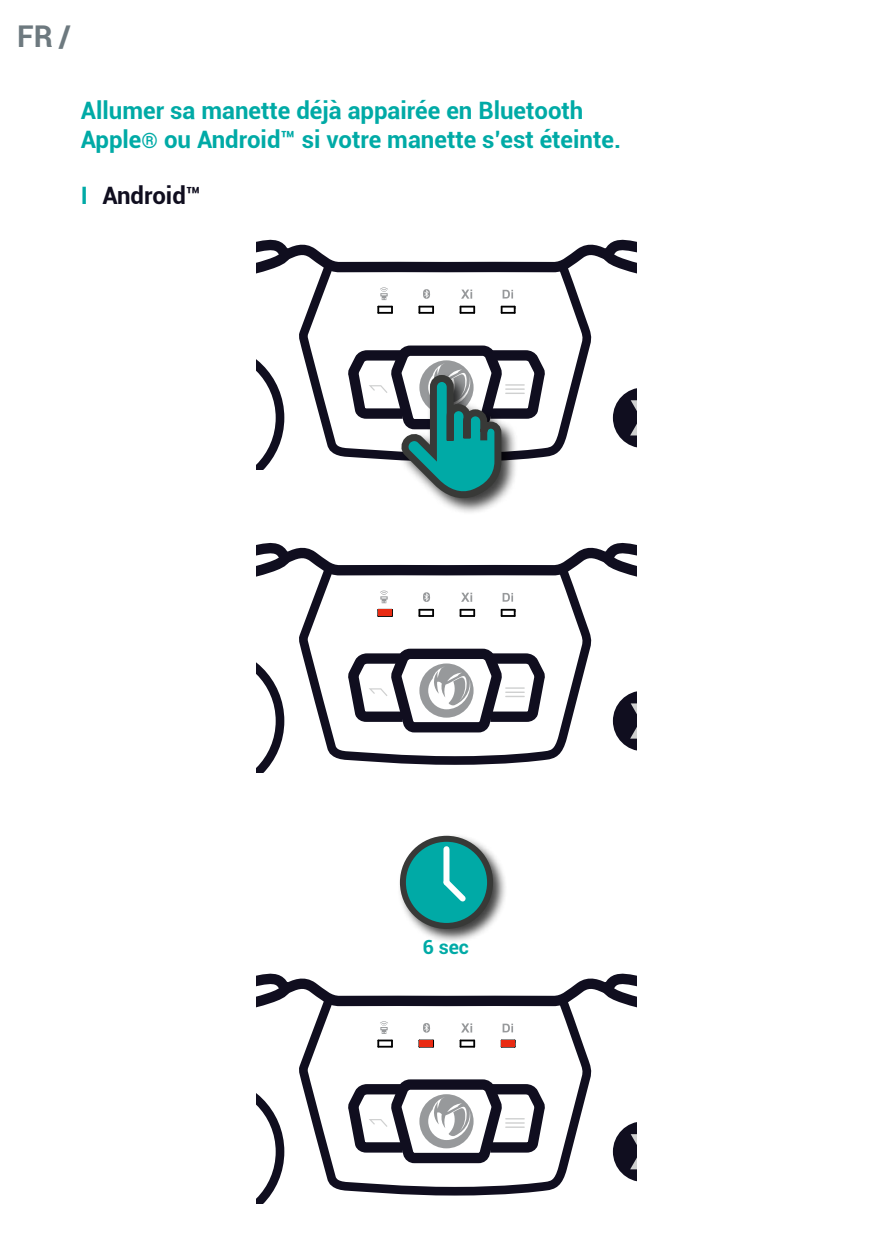
<style>
.page{position:relative;width:893px;height:1259px;background:#fff}
.page>*{position:absolute;margin:0;border:0;box-sizing:border-box;transform-origin:0 0}
.t1{font:700 30px "Roboto";color:#6d797f}
.t2{font:700 24px/28.8px "Roboto";color:#00aaa6}
.t3{font:700 24px "Roboto";color:#100e1f}
.t4{font:700 19.5px "Roboto";color:#00aaa6}
.s1{font-size:21px}
.s2{color:#00aaa6}
</style>
<div class="page">
<svg style="left:256px;top:973px;width:377px;height:230px"></svg>
<svg style="left:594px;top:975px;width:43px;height:69px"></svg>
<svg style="left:301px;top:987px;width:298px;height:212px"></svg>
<svg style="left:613px;top:1121px;width:24px;height:61px"></svg>
<svg style="left:461px;top:1023px;width:11px;height:9px"></svg>
<svg style="left:503px;top:1023px;width:10px;height:9px"></svg>
<svg style="left:423px;top:1023px;width:7px;height:9px"></svg>
<svg style="left:501px;top:1039px;width:15px;height:8px"></svg>
<svg style="left:460px;top:1039px;width:15px;height:8px"></svg>
<svg style="left:418px;top:1039px;width:16px;height:8px"></svg>
<svg style="left:377px;top:1021px;width:16px;height:26px"></svg>
<svg style="left:339px;top:1073px;width:215px;height:95px"></svg>
<div style="left:419px;top:1040px;width:14px;height:6px;background:#e92b13"></div>
<div style="left:501px;top:1040px;width:14px;height:6px;background:#e92b13"></div>
<svg style="left:256px;top:542px;width:381px;height:230px"></svg>
<svg style="left:594px;top:545px;width:43px;height:68px"></svg>
<svg style="left:301px;top:556px;width:298px;height:213px"></svg>
<svg style="left:613px;top:690px;width:24px;height:61px"></svg>
<svg style="left:461px;top:593px;width:11px;height:9px"></svg>
<svg style="left:503px;top:593px;width:10px;height:8px"></svg>
<svg style="left:380px;top:590px;width:8px;height:13px"></svg>
<svg style="left:423px;top:592px;width:7px;height:10px"></svg>
<svg style="left:501px;top:609px;width:15px;height:8px"></svg>
<svg style="left:460px;top:609px;width:15px;height:8px"></svg>
<svg style="left:418px;top:609px;width:16px;height:8px"></svg>
<svg style="left:377px;top:609px;width:16px;height:8px"></svg>
<svg style="left:339px;top:642px;width:215px;height:96px"></svg>
<div style="left:378px;top:610px;width:14px;height:6px;background:#e92b13"></div>
<svg style="left:256px;top:239px;width:381px;height:230px"></svg>
<svg style="left:594px;top:242px;width:43px;height:68px"></svg>
<svg style="left:301px;top:253px;width:298px;height:213px"></svg>
<svg style="left:613px;top:387px;width:24px;height:61px"></svg>
<svg style="left:461px;top:289px;width:11px;height:10px"></svg>
<svg style="left:503px;top:290px;width:10px;height:8px"></svg>
<svg style="left:380px;top:287px;width:8px;height:13px"></svg>
<svg style="left:423px;top:289px;width:7px;height:10px"></svg>
<svg style="left:501px;top:306px;width:15px;height:8px"></svg>
<svg style="left:460px;top:306px;width:15px;height:8px"></svg>
<svg style="left:418px;top:306px;width:16px;height:8px"></svg>
<svg style="left:377px;top:306px;width:16px;height:8px"></svg>
<div style="left:398px;top:372px;width:120px;height:143px;background:#000;opacity:.75"></div>
<svg style="left:339px;top:339px;width:215px;height:163px"></svg>
<div style="left:397px;top:832px;width:111px;height:112px;background:#000;opacity:.75"></div>
<div style="left:403px;top:839px;width:87px;height:87px;background:#00aaa6;border-radius:50%"></div>
<div style="left:400px;top:836px;width:93px;height:93px;border:6px solid #383937;border-radius:50%"></div>
<div style="left:443px;top:849px;width:6px;height:33px;background:#fff"></div>
<svg style="left:443px;top:874px;width:23px;height:28px"></svg>
<p class="t1" style="left:17px;top:15px;width:56px">FR /</p>
<p class="t2" style="left:81px;top:95px;width:542px">Allumer sa manette déjà appairée en Bluetooth<br>Apple<span class="s1">®</span> ou Android™ si votre manette s’est éteinte.</p>
<p class="t3" style="left:81px;top:178px;width:122px"><span class="s2">I</span> Android™</p>
<p class="t4" style="left:423px;top:933px;width:48px">6 sec</p>
</div>
